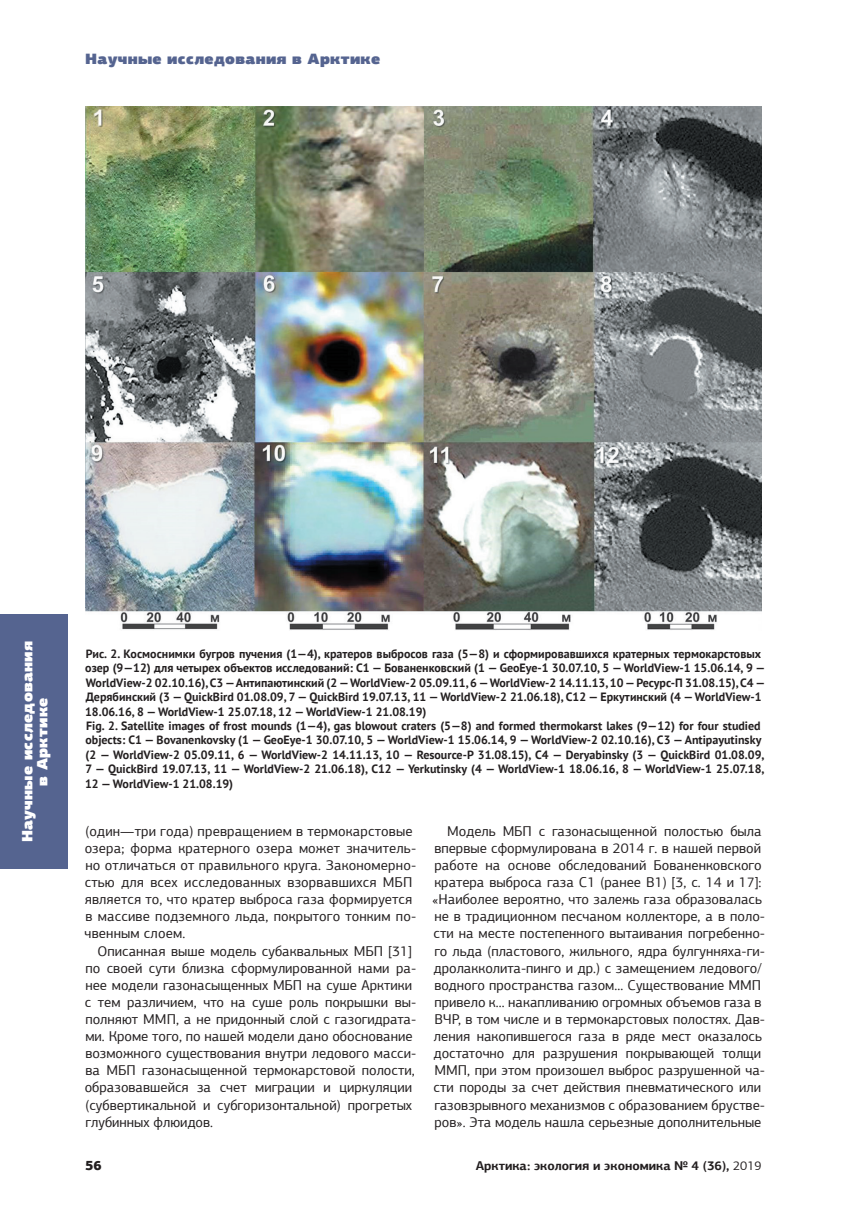
<style>
.page{position:relative;width:868px;height:1208px;background:#fff}
.page>*{position:absolute;margin:0;border:0;box-sizing:border-box;transform-origin:0 0}
.t1{font:900 15px "PF Agora Sans Pro";letter-spacing:.02em;color:#556490}
.t2{font:900 15px/15px "PF Agora Sans Pro";letter-spacing:.02em;color:#fff;text-align:center}
.base_text_agora{font:14.25px/17.1px "PF Agora Sans Pro";color:#231f20}
.t3{font:900 13.5px "PF Agora Sans Pro";color:#231f20}
.t4{font:700 12.75px "PF Agora Sans Pro";color:#231f20}
.pic_name{font:700 12px/14.4px "PT Sans";color:#231f20}
.s1{font-weight:400}
</style>
<div class="page">
<div style="left:0;top:614px;width:68px;height:254px;background:#556490"></div>
<img style="left:85px;top:106px;width:676px;height:524px">
<p class="t1" style="left:85px;top:48px;width:297px">Научные исследования в Арктике</p>
<p class="t2" style="left:20px;top:842px;width:203px;rotate:-90deg">Научные исследования в Арктике</p>
<p class="pic_name" style="left:85px;top:646px;width:681px">Рис. 2. Космоснимки бугров пучения (1—4), кратеров выбросов газа (5—8) и сформировавшихся кратерных термокарстовых озер (9—12) для четырех объектов исследований: С1 — Бованенковский (1 — GeoEye-1 30.07.10, 5 — WorldView-1 15.06.14, 9 — WorldView-2 02.10.16), С3 — Антипаютинский (2 — WorldView-2 05.09.11, 6 — WorldView-2 14.11.13, 10 — Ресурс-П 31.08.15), С4 — Дерябинский (3 — QuickBird 01.08.09, 7 — QuickBird 19.07.13, 11 — WorldView-2 21.06.18), С12 — Еркутинский (4 — WorldView-1<br>18.06.16, 8 — WorldView-1 25.07.18, 12 — WorldView-1 21.08.19)</p>
<p class="pic_name" style="left:85px;top:718px;width:680px">Fig. 2. Satellite images of frost mounds (1—4), gas blowout craters (5—8) and formed thermokarst lakes (9—12) for four studied objects: С1 — Bovanenkovsky (1 — GeoEye-1 30.07.10, 5 — WorldView-1 15.06.14, 9 — WorldView-2 02.10.16), С3 — Antipayutinsky (2 — WorldView-2 05.09.11, 6 — WorldView-2 14.11.13, 10 — Resource-P 31.08.15), С4 — Deryabinsky (3 — QuickBird 01.08.09, 7 — QuickBird 19.07.13, 11 — WorldView-2 21.06.18), С12 — Yerkutinsky (4 — WorldView-1 18.06.16, 8 — WorldView-1 25.07.18, 12 — WorldView-1 21.08.19)</p>
<p class="base_text_agora" style="left:85px;top:822px;width:333px">(один—три года) превращением в термокарстовые озера; форма кратерного озера может значитель&shy;но отличаться от правильного круга. Закономерно&shy;стью для всех исследованных взорвавшихся МБП является то, что кратер выброса газа формируется в массиве подземного льда, покрытого тонким по&shy;чвенным слоем.</p>
<p class="base_text_agora" style="left:85px;top:942px;width:333px;text-indent:13px">Описанная выше модель субаквальных МБП [31] по своей сути близка сформулированной нами ра&shy;нее модели газонасыщенных МБП на суше Арктики с тем различием, что на суше роль покрышки вы&shy;полняют ММП, а не придонный слой с газогидрата&shy;ми. Кроме того, по нашей модели дано обоснование возможного существования внутри ледового масси&shy;ва МБП газонасыщенной термокарстовой полости, образовавшейся за счет миграции и циркуляции (субвертикальной и субгоризонтальной) прогретых глубинных флюидов.</p>
<p class="base_text_agora" style="left:432px;top:822px;width:334px;text-indent:15px">Модель МБП с газонасыщенной полостью была впервые сформулирована в 2014 г. в нашей первой работе на основе обследований Бованенковского кратера выброса газа С1 (ранее В1) [3, с. 14 и 17]: «Наиболее вероятно, что залежь газа образовалась не в традиционном песчаном коллекторе, а в поло&shy;сти на месте постепенного вытаивания погребенно&shy;го льда (пластового, жильного, ядра булгунняха-ги&shy;дролакколита-пинго и др.) с замещением ледового/ водного пространства газом... Существование ММП привело к... накапливанию огромных объемов газа в ВЧР, в том числе и в термокарстовых полостях. Дав&shy;ления накопившегося газа в ряде мест оказалось достаточно для разрушения покрывающей толщи ММП, при этом произошел выброс разрушенной ча&shy;сти породы за счет действия пневматического или газовзрывного механизмов с образованием брустве&shy;ров». Эта модель нашла серьезные дополнительные</p>
<p class="t3" style="left:85px;top:1156px;width:18px">56</p>
<p class="t4" style="left:475px;top:1157px;width:287px">Арктика: экология и экономика № 4 (36), <span class="s1">2019</span></p>
</div>
